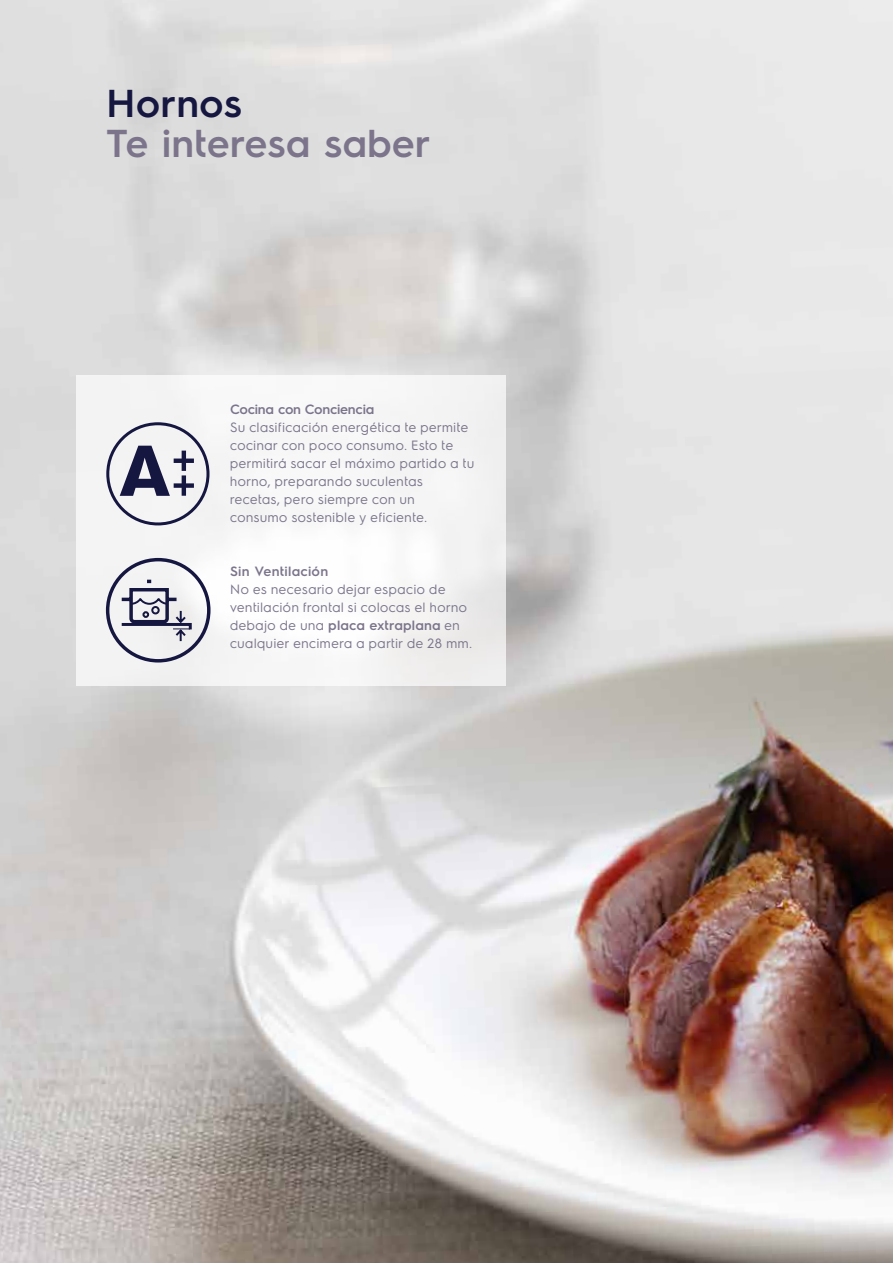
<style>
.page{position:relative;width:893px;height:1263px;background:#fff}
.page>*{position:absolute;margin:0;border:0;box-sizing:border-box;transform-origin:0 0}
.t1{font:600 39px "Electrolux Sans";color:#7b748b}
.t2{font:600 39px "Electrolux Sans";color:#161741}
.t3{font:13.5px/18px "Electrolux Sans";letter-spacing:.01em;color:#7b748b}
.t4{font:600 13.5px "Electrolux Sans";letter-spacing:-.02em;color:#7b748b}
.t5{font:600 13.5px "Electrolux Sans";letter-spacing:.02em;color:#7b748b}
.s1{font-weight:600}
</style>
<div class="page">
<img style="left:0;top:0;width:893px;height:1263px">
<div style="left:76px;top:375px;width:430px;height:311px;background:#f5f5f5"></div>
<div style="left:106px;top:558px;width:105px;height:104px;border:3px solid #161741;border-radius:50%"></div>
<svg style="left:118px;top:578px;width:74px;height:65px"></svg>
<div style="left:106px;top:422px;width:103px;height:103px;border:3px solid #161741;border-radius:50%"></div>
<svg style="left:120px;top:446px;width:74px;height:50px"></svg>
<h1 class="t2" style="left:106px;top:75px;width:137px">Hornos</h1>
<h1 class="t1" style="left:106px;top:116px;width:326px">Te interesa saber</h1>
<p class="t4" style="left:230px;top:400px;width:146px">Cocina con Conciencia</p>
<p class="t3" style="left:230px;top:417px;width:246px">Su clasificación energética te permite cocinar con poco consumo. Esto te permitirá sacar el máximo partido a tu horno, preparando suculentas recetas, pero siempre con un consumo sostenible y eficiente.</p>
<p class="t5" style="left:230px;top:562px;width:100px">Sin Ventilación</p>
<p class="t3" style="left:230px;top:579px;width:244px">No es necesario dejar espacio de ventilación frontal si colocas el horno debajo de una <span class="s1">placa extraplana</span> en cualquier encimera a partir de 28 mm.</p>
</div>
